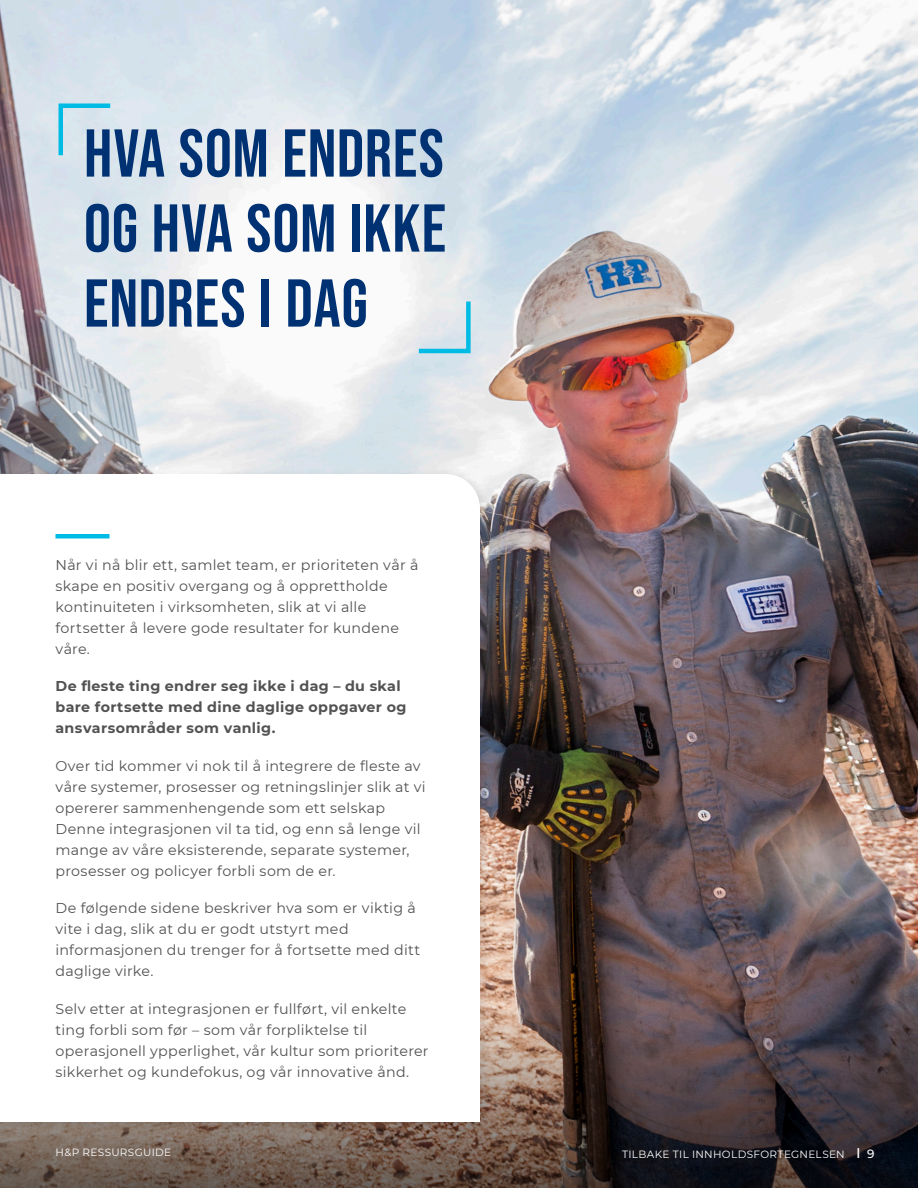
<style>
.page{position:relative;width:918px;height:1188px;background:#fff}
.page>*{position:absolute;margin:0;border:0;box-sizing:border-box;transform-origin:0 0}
.Heading_1{font:67.5px/75px "Bebas Neue";letter-spacing:.01em;color:#003273;text-align:justify}
.t1{font:14.25px/21px "Montserrat";letter-spacing:.02em;color:#525252}
.t2{font:700 14.25px/21px "Montserrat";letter-spacing:.025em;color:#525252}
.t3{font:10.5px "Montserrat";letter-spacing:.035em;color:#fff}
.s1{font-weight:700}
.s2{font-weight:500;font-size:12px}
</style>
<div class="page">
<img style="left:0;top:0;width:918px;height:1005px">
<svg style="left:0;top:1005px;width:918px;height:183px;background:#504240"></svg>
<div style="left:0;top:469px;width:491px;height:665px;background:#000;opacity:.1"></div>
<svg style="left:0;top:474px;width:480px;height:648px"></svg>
<hr style="left:56px;top:534px;width:54px;height:4px;background:#00bce4">
<svg style="left:56px;top:101px;width:59px;height:59px;background:#bddfeb"></svg>
<svg style="left:414px;top:297px;width:59px;height:59px;background:#c5e2eb"></svg>
<p class="Heading_1" style="left:84px;top:115px;width:364px">HVA SOM ENDRES OG HVA SOM IKKE ENDRES I DAG</p>
<p class="t1" style="left:56px;top:554px;width:364px">Når vi nå blir ett, samlet team, er prioriteten vår å skape en positiv overgang og å opprettholde kontinuiteten i virksomheten, slik at vi alle fortsetter å levere gode resultater for kundene våre.</p>
<p class="t2" style="left:56px;top:675px;width:352px">De fleste ting endrer seg ikke i dag – du skal bare fortsette med dine daglige oppgaver og ansvarsområder som vanlig.</p>
<p class="t1" style="left:56px;top:755px;width:372px">Over tid kommer vi nok til å integrere de fleste av våre systemer, prosesser og retningslinjer slik at vi opererer sammenhengende som ett selskap Denne integrasjonen vil ta tid, og enn så lenge vil mange av våre eksisterende, separate systemer, prosesser og policyer forbli som de er.</p>
<p class="t1" style="left:56px;top:897px;width:366px">De følgende sidene beskriver hva som er viktig å vite i dag, slik at du er godt utstyrt med informasjonen du trenger for å fortsette med ditt daglige virke.</p>
<p class="t1" style="left:56px;top:998px;width:375px">Selv etter at integrasjonen er fullført, vil enkelte ting forbli som før – som vår forpliktelse til operasjonell ypperlighet, vår kultur som prioriterer sikkerhet og kundefokus, og vår innovative ånd.</p>
<p class="t3" style="left:56px;top:1145px;width:117px">H&amp;P RESSURSGUIDE</p>
<p class="t3" style="left:622px;top:1147px;width:254px">TILBAKE TIL INNHOLDSFORTEGNELSEN <span class="s1">|</span> <span class="s2">9</span></p>
</div>
